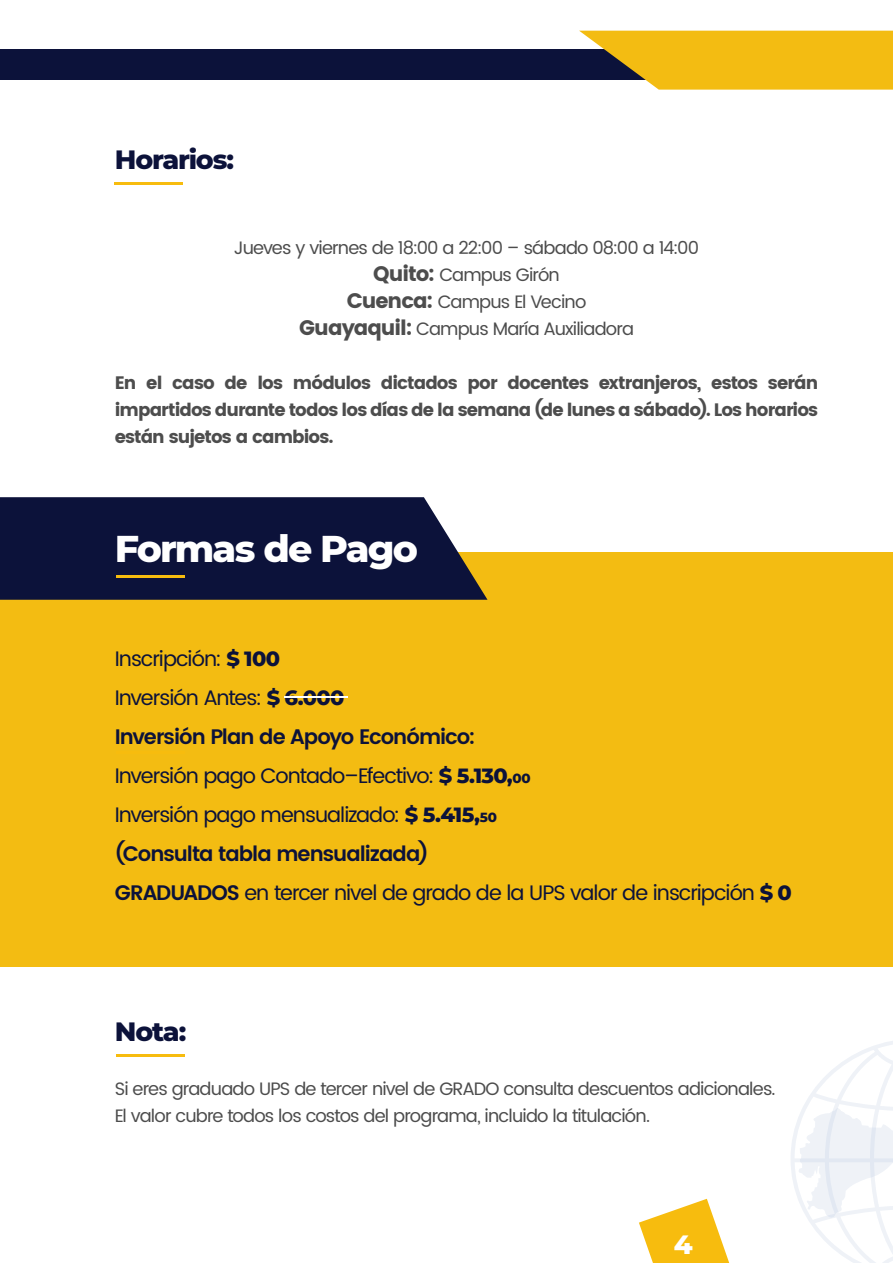
<style>
.page{position:relative;width:893px;height:1263px;background:#fff}
.page>*{position:absolute;margin:0;border:0;box-sizing:border-box;transform-origin:0 0}
.t1{font:800 37.95px "Montserrat";letter-spacing:-.05em;color:#fff}
.t2{font:800 27px "Montserrat";letter-spacing:-.045em;color:#0c123a}
.t3{font:800 27px "Montserrat";color:#fff}
.t4{font:21px/39px "Poppins";letter-spacing:-.045em;color:#0c123a}
.t5{font:18px/27.2px "Poppins";letter-spacing:-.045em;color:#4d4d4d;text-align:center}
.t6{font:18px/27.2px "Poppins";letter-spacing:-.05em;color:#4d4d4d;text-align:justify}
.s1{font-size:21px}
.s2{font-family:"Montserrat";font-weight:800}
.s3{font-weight:600}
.s4{font-family:"Montserrat";font-weight:800;font-size:13.5px}
</style>
<div class="page">
<svg style="left:791px;top:1041px;width:102px;height:222px"></svg>
<svg style="left:639px;top:1199px;width:90px;height:64px"></svg>
<div style="left:0;top:552px;width:893px;height:415px;background:#f3bc12"></div>
<svg style="left:0;top:497px;width:487px;height:103px;background:#1c2143"></svg>
<hr style="left:115px;top:182px;width:68px;height:3px;background:#f7bc0e">
<hr style="left:116px;top:575px;width:68px;height:3px;background:#f7bc0e">
<hr style="left:116px;top:1054px;width:68px;height:2px;background:#f7bc0e">
<hr style="left:116px;top:751px;width:68px;height:2px;background:#f7bc0e">
<hr style="left:284px;top:696px;width:63px;height:2px;background:#fff">
<div style="left:0;top:49px;width:775px;height:31px;background:#0c123a"></div>
<svg style="left:579px;top:31px;width:314px;height:59px;background:#e1b222"></svg>
<h2 class="t2" style="left:115px;top:140px;width:121px">Horarios:</h2>
<p class="t5" style="left:234px;top:234px;width:467px">Jueves y viernes de 18:00 a 22:00 – sábado 08:00 a 14:00<br><span class="s1">Quito:</span> Campus Girón<br><span class="s1">Cuenca:</span> Campus El Vecino<br><span class="s1">Guayaquil:</span> Campus María Auxiliadora</p>
<p class="t6" style="left:115px;top:369px;width:705px">En el caso de los módulos dictados por docentes extranjeros, estos serán impartidos durante todos los días de la semana (de lunes a sábado). Los horarios están sujetos a cambios.</p>
<h1 class="t1" style="left:115px;top:521px;width:305px">Formas de Pago</h1>
<p class="t4" style="left:115px;top:639px;width:679px">Inscripción: <span class="s2">$ 100<br></span>Inversión Antes: <span class="s2">$ 6.000<br></span><span class="s3">Inversión Plan de Apoyo Económico:<br></span>Inversión pago Contado–Efectivo: <span class="s2">$ 5.130,</span><span class="s4">00<br></span>Inversión pago mensualizado: <span class="s2">$ 5.415,</span><span class="s4">50<br></span><span class="s3">(Consulta tabla mensualizada)<br>GRADUADOS</span> en tercer nivel de grado de la UPS valor de inscripción <span class="s2">$ 0</span></p>
<h2 class="t2" style="left:115px;top:1011px;width:73px">Nota:</h2>
<p class="t5" style="left:115px;top:1076px;width:662px;text-align:left">Si eres graduado UPS de tercer nivel de GRADO consulta descuentos adicionales.<br>El valor cubre todos los costos del programa, incluido la titulación.</p>
<h2 class="t3" style="left:674px;top:1225px;width:20px">4</h2>
</div>
